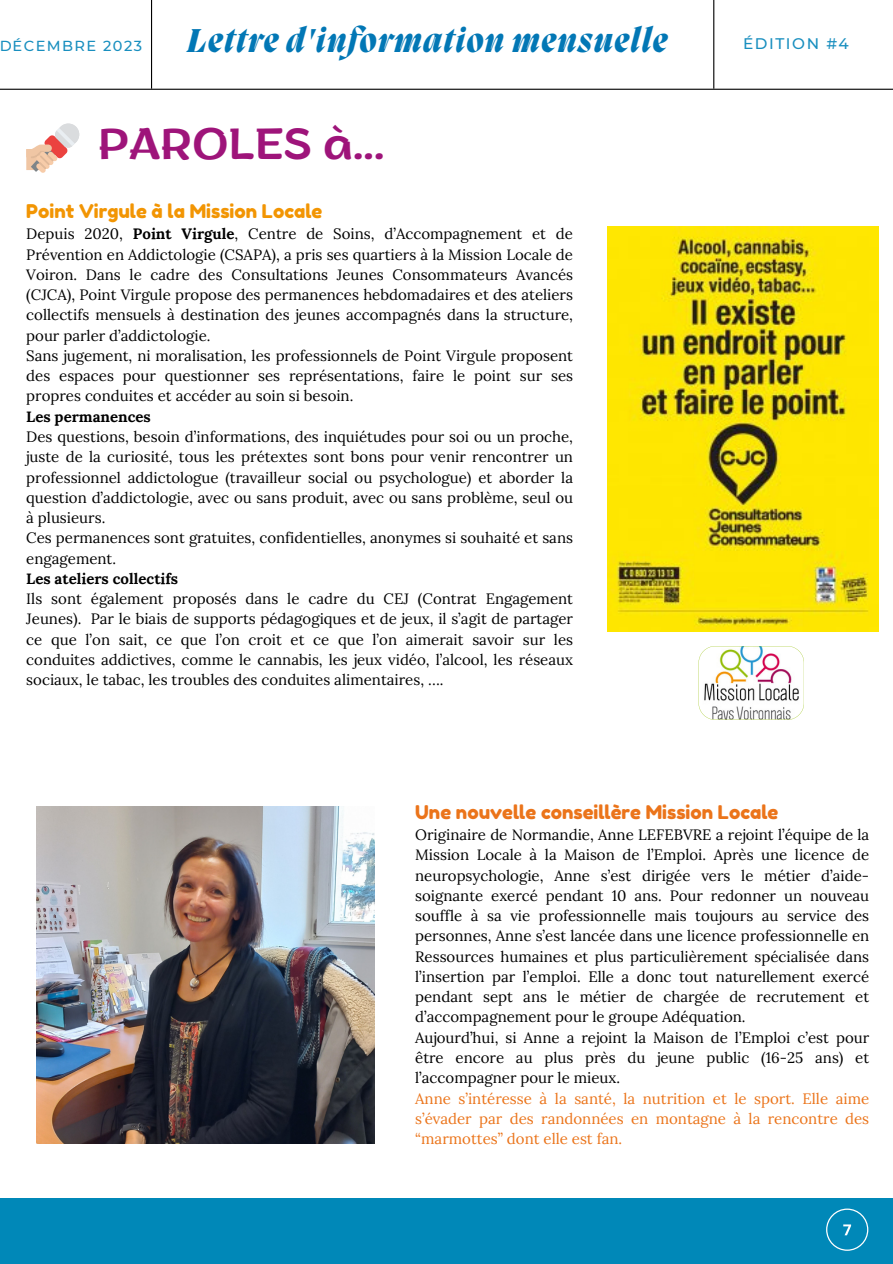
<style>
.page{position:relative;width:893px;height:1264px;background:#fff}
.page>*{position:absolute;margin:0;border:0;box-sizing:border-box;transform-origin:0 0}
.t1{font:44.4px "ZT Arturo";color:#9e147a}
.t2{font:italic 800 33.9px "Migra";letter-spacing:.04em;color:#0277b5}
.t3{font:18.9px "Fredoka One";color:#eb741a}
.t4{font:18.9px "Fredoka One";color:#f29503}
.t5{font:500 15.3px "Montserrat";letter-spacing:.1em;color:#198fbf}
.t6{font:15px/20.2px "Lora";color:#000;text-align:justify}
.t7{font:15px/20.2px "Lora";color:#eb741a;text-align:justify}
.t8{font:700 15px "Lora";color:#000}
.t9{font:500 14.55px "Montserrat";letter-spacing:.1em;color:#198fbf}
.s1{font-weight:700}
</style>
<div class="page">
<div style="left:0;top:1198px;width:892px;height:65px;background:#0088b8"></div>
<svg style="left:26px;top:123px;width:54px;height:50px"></svg>
<hr style="left:151px;top:0;width:1px;height:89px;background:#000">
<hr style="left:713px;top:0;width:1px;height:89px;background:#000">
<hr style="left:0;top:89px;width:892px;height:1px;background:#000">
<img style="left:607px;top:226px;width:270px;height:405px">
<svg style="left:698px;top:646px;width:106px;height:74px"></svg>
<img style="left:36px;top:806px;width:339px;height:337px">
<svg style="left:826px;top:1208px;width:42px;height:42px;background:#1b94bf"></svg>
<p class="t9" style="left:-1px;top:37px;width:145px">DÉCEMBRE 2023</p>
<p class="t2" style="left:187px;top:25px;width:481px">Lettre d'information mensuelle</p>
<p class="t5" style="left:743px;top:35px;width:107px">ÉDITION #4</p>
<p class="t1" style="left:98px;top:126px;width:288px">PAROLES à...</p>
<p class="t4" style="left:26px;top:200px;width:297px">Point Virgule à la Mission Locale</p>
<p class="t6" style="left:26px;top:224px;width:548px">Depuis 2020, <span class="s1">Point Virgule</span>, Centre de Soins, d’Accompagnement et de Prévention en Addictologie (CSAPA), a pris ses quartiers à la Mission Locale de Voiron. Dans le cadre des Consultations Jeunes Consommateurs Avancés (CJCA), Point Virgule propose des permanences hebdomadaires et des ateliers collectifs mensuels à destination des jeunes accompagnés dans la structure, pour parler d’addictologie.</p>
<p class="t6" style="left:26px;top:345px;width:548px">Sans jugement, ni moralisation, les professionnels de Point Virgule proposent des espaces pour questionner ses représentations, faire le point sur ses propres conduites et accéder au soin si besoin.</p>
<p class="t8" style="left:26px;top:406px;width:126px">Les permanences</p>
<p class="t6" style="left:26px;top:426px;width:548px">Des questions, besoin d’informations, des inquiétudes pour soi ou un proche, juste de la curiosité, tous les prétextes sont bons pour venir rencontrer un professionnel addictologue (travailleur social ou psychologue) et aborder la question d’addictologie, avec ou sans produit, avec ou sans problème, seul ou à plusieurs.</p>
<p class="t6" style="left:26px;top:527px;width:548px">Ces permanences sont gratuites, confidentielles, anonymes si souhaité et sans engagement.</p>
<p class="t8" style="left:26px;top:568px;width:153px">Les ateliers collectifs</p>
<p class="t6" style="left:26px;top:588px;width:548px">Ils sont également proposés dans le cadre du CEJ (Contrat Engagement Jeunes). Par le biais de supports pédagogiques et de jeux, il s’agit de partager ce que l’on sait, ce que l’on croit et ce que l’on aimerait savoir sur les conduites addictives, comme le cannabis, les jeux vidéo, l’alcool, les réseaux sociaux, le tabac, les troubles des conduites alimentaires, ….</p>
<p class="t3" style="left:415px;top:800px;width:365px">Une nouvelle conseillère Mission Locale</p>
<p class="t6" style="left:415px;top:824px;width:455px">Originaire de Normandie, Anne LEFEBVRE a rejoint l’équipe de la Mission Locale à la Maison de l’Emploi. Après une licence de neuropsychologie, Anne s’est dirigée vers le métier d’aide&shy;soignante exercé pendant 10 ans. Pour redonner un nouveau souffle à sa vie professionnelle mais toujours au service des personnes, Anne s’est lancée dans une licence professionnelle en Ressources humaines et plus particulièrement spécialisée dans l’insertion par l’emploi. Elle a donc tout naturellement exercé pendant sept ans le métier de chargée de recrutement et d’accompagnement pour le groupe Adéquation.</p>
<p class="t6" style="left:415px;top:1027px;width:455px">Aujourd’hui, si Anne a rejoint la Maison de l’Emploi c’est pour être encore au plus près du jeune public (16-25 ans) et l’accompagner pour le mieux.</p>
<p class="t7" style="left:415px;top:1087px;width:455px">Anne s’intéresse à la santé, la nutrition et le sport. Elle aime s’évader par des randonnées en montagne à la rencontre des “marmottes” dont elle est fan.</p>
</div>
